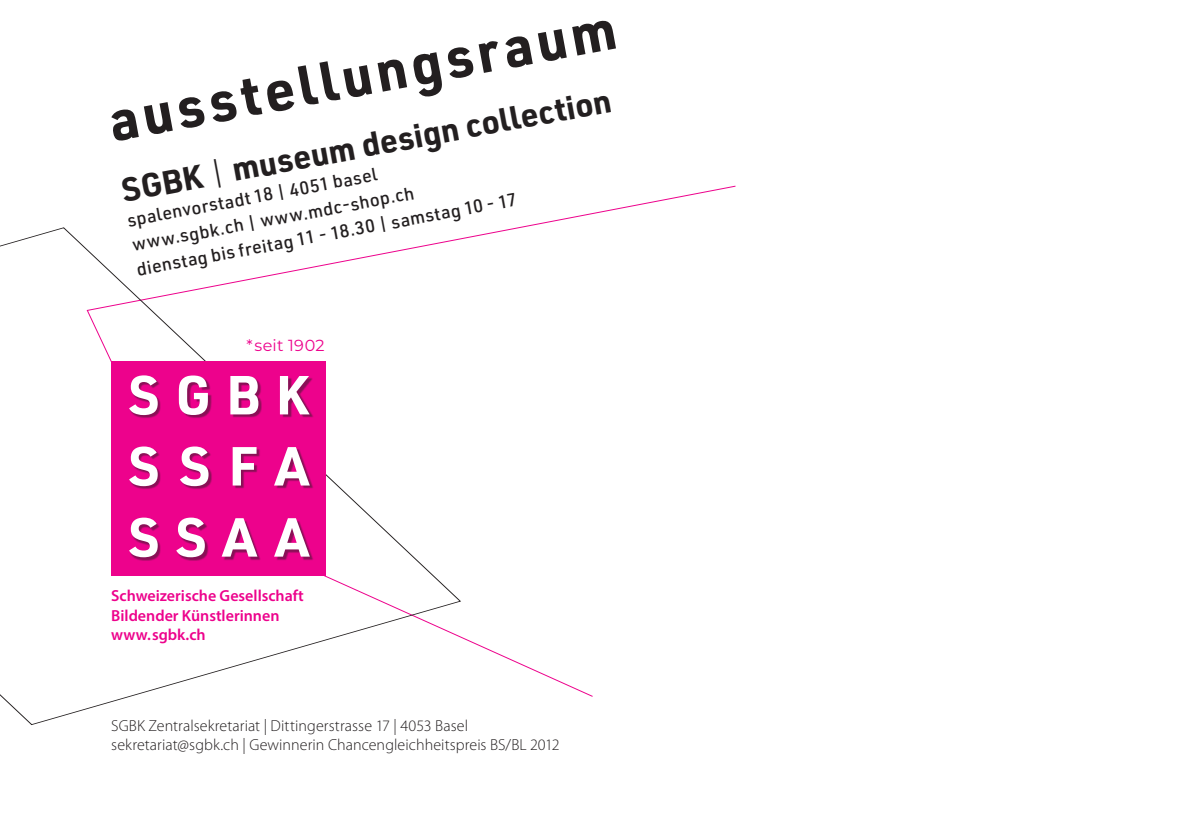
<style>
.page{position:relative;width:1191px;height:840px;background:#fff}
.page>*{position:absolute;margin:0;border:0;box-sizing:border-box;transform-origin:0 0}
.t1{font:700 56px "URWDIN";color:#231f20}
.t2{font:700 53.8px/71px "URWDIN";letter-spacing:.3em;color:#fff;text-align:justify}
.t3{font:700 32.6px "URWDIN";color:#231f20}
.t4{font:500 18px/24.8px "URWDIN";color:#231f20}
.t5{font:300 16px/19.2px "Myriad Pro";letter-spacing:.005em;color:#231f20}
.t6{font:600 16px/19.2px "Myriad Pro";color:#ed028c}
.t7{font:16px "Montserrat";letter-spacing:.02em;color:#ed028c}
.s1{font-weight:300}
</style>
<div class="page">
<svg style="left:0;top:227px;width:462px;height:498px"></svg>
<div style="left:111px;top:361px;width:215px;height:214px;background:#ed028c"></div>
<div style="left:130px;top:377px;width:183px;height:183px;background:#231f20;opacity:.5"></div>
<h1 class="t1" style="left:102px;top:86px;width:517px;rotate:-11deg">ausstellungsraum</h1>
<h3 class="t3" style="left:118px;top:166px;width:499px;rotate:-10deg">SGBK <span class="s1">|</span> museum design collection</h3>
<p class="t4" style="left:125px;top:206px;width:388px;rotate:-10deg">spalenvorstadt 18 | 4051 basel<br>www.sgbk.ch | www.mdc-shop.ch<br>dienstag bis freitag 11 - 18.30 | samstag 10 - 17</p>
<p class="t7" style="left:247px;top:334px;width:80px">*seit 1902</p>
<h2 class="t2" style="left:128px;top:357px;width:182px">SGBK SSFA SSAA</h2>
<p class="t6" style="left:111px;top:585px;width:194px">Schweizerische Gesellschaft<br>Bildender Künstlerinnen www.sgbk.ch</p>
<p class="t5" style="left:111px;top:715px;width:450px">SGBK Zentralsekretariat | Dittingerstrasse 17 | 4053 Basel sekretariat@sgbk.ch | Gewinnerin Chancengleichheitspreis BS/BL 2012</p>
</div>
